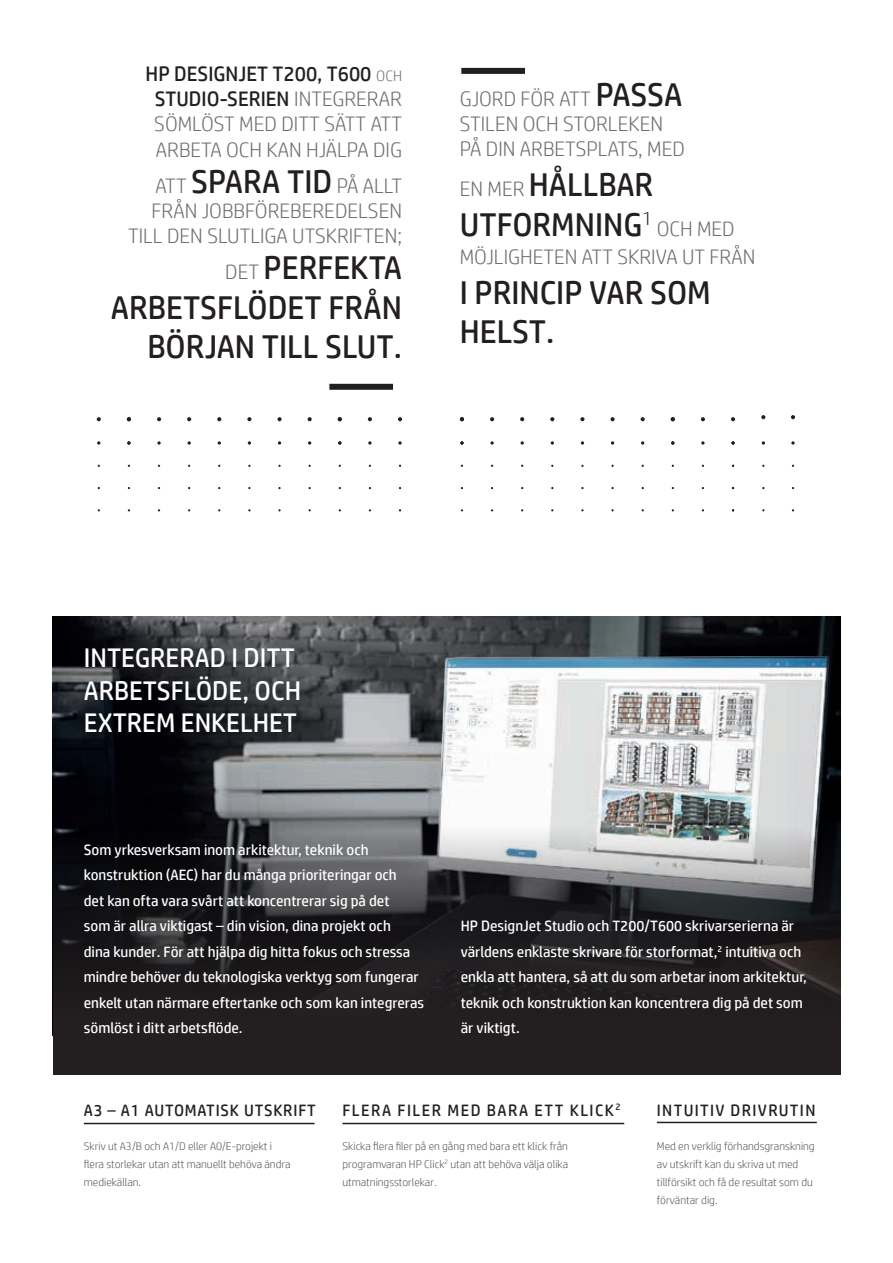
<style>
.page{position:relative;width:893px;height:1263px;background:#fff}
.page>*{position:absolute;margin:0;border:0;box-sizing:border-box;transform-origin:0 0}
.t1{font:33px/39.6px "HP Simplified";color:#231f20}
.t2{font:27px/32.4px "HP Simplified";color:#fff}
.t3{font:300 21px/25.2px "HP Simplified";color:#6c6d70}
.t4{font:16.5px "HP Simplified";letter-spacing:.08em;color:#231f20}
.t5{font:16.5px "HP Simplified";letter-spacing:.05em;color:#231f20}
.t6{font:15px/25.5px "HP Simplified";color:#fff}
.t7{font:300 11.25px/18px "HP Simplified";color:#57585a}
.s1{font-weight:400;color:#231f20}
.s2{font-size:15px}
.s3{font-weight:400;font-size:33px;color:#231f20}
.s4{font-weight:300;font-size:21px;color:#6c6d70}
</style>
<div class="page">
<img style="left:53px;top:616px;width:787px;height:135px">
<hr style="left:84px;top:1123px;width:231px;height:1px;background:#231f20">
<hr style="left:342px;top:1123px;width:282px;height:1px;background:#231f20">
<hr style="left:657px;top:1122px;width:160px;height:1px;background:#231f20">
<svg style="left:53px;top:751px;width:787px;height:323px;background:#4a494b"></svg>
<svg style="left:761px;top:415px;width:4px;height:4px"></svg>
<svg style="left:460px;top:417px;width:4px;height:4px"></svg>
<svg style="left:490px;top:417px;width:4px;height:4px"></svg>
<svg style="left:520px;top:417px;width:4px;height:4px"></svg>
<svg style="left:550px;top:417px;width:4px;height:4px"></svg>
<svg style="left:580px;top:417px;width:4px;height:4px"></svg>
<svg style="left:610px;top:417px;width:5px;height:4px"></svg>
<svg style="left:641px;top:417px;width:4px;height:4px"></svg>
<svg style="left:460px;top:441px;width:4px;height:4px"></svg>
<svg style="left:490px;top:441px;width:4px;height:4px"></svg>
<svg style="left:521px;top:441px;width:3px;height:4px"></svg>
<svg style="left:551px;top:441px;width:3px;height:4px"></svg>
<svg style="left:581px;top:441px;width:3px;height:4px"></svg>
<svg style="left:611px;top:441px;width:3px;height:4px"></svg>
<svg style="left:641px;top:441px;width:3px;height:4px"></svg>
<svg style="left:671px;top:417px;width:4px;height:4px"></svg>
<svg style="left:701px;top:417px;width:4px;height:4px"></svg>
<svg style="left:731px;top:417px;width:4px;height:4px"></svg>
<svg style="left:671px;top:441px;width:3px;height:4px"></svg>
<svg style="left:701px;top:441px;width:4px;height:4px"></svg>
<svg style="left:97px;top:417px;width:4px;height:4px"></svg>
<svg style="left:97px;top:441px;width:3px;height:4px"></svg>
<svg style="left:127px;top:417px;width:4px;height:4px"></svg>
<svg style="left:157px;top:417px;width:4px;height:4px"></svg>
<svg style="left:187px;top:417px;width:4px;height:4px"></svg>
<svg style="left:217px;top:417px;width:4px;height:4px"></svg>
<svg style="left:247px;top:417px;width:4px;height:4px"></svg>
<svg style="left:277px;top:417px;width:5px;height:4px"></svg>
<svg style="left:308px;top:417px;width:4px;height:4px"></svg>
<svg style="left:127px;top:441px;width:4px;height:4px"></svg>
<svg style="left:157px;top:441px;width:4px;height:4px"></svg>
<svg style="left:187px;top:441px;width:4px;height:4px"></svg>
<svg style="left:218px;top:441px;width:3px;height:4px"></svg>
<svg style="left:248px;top:441px;width:3px;height:4px"></svg>
<svg style="left:278px;top:441px;width:3px;height:4px"></svg>
<svg style="left:308px;top:441px;width:3px;height:4px"></svg>
<svg style="left:338px;top:417px;width:4px;height:4px"></svg>
<svg style="left:368px;top:417px;width:4px;height:4px"></svg>
<svg style="left:398px;top:417px;width:4px;height:4px"></svg>
<svg style="left:338px;top:441px;width:3px;height:4px"></svg>
<svg style="left:368px;top:441px;width:4px;height:4px"></svg>
<svg style="left:398px;top:441px;width:4px;height:4px"></svg>
<svg style="left:731px;top:441px;width:4px;height:4px"></svg>
<svg style="left:762px;top:441px;width:3px;height:4px"></svg>
<div style="left:461px;top:68px;width:64px;height:6px;background:#231f20"></div>
<div style="left:329px;top:384px;width:64px;height:6px;background:#231f20"></div>
<svg style="left:791px;top:415px;width:4px;height:4px"></svg>
<svg style="left:791px;top:441px;width:4px;height:4px"></svg>
<p class="t3" style="left:146px;top:60px;width:258px;text-align:center"><span class="s1">HP DESIGNJET T200, T600</span> <span class="s2">OCH<br></span><span class="s1">STUDIO-SERIEN</span> INTEGRERAR<br>SÖMLÖST MED DITT SÄTT ATT<br>ARBETA OCH KAN HJÄLPA DIG</p>
<p class="t3" style="left:128px;top:172px;width:275px;text-align:right">ATT <span class="s3">SPARA TID</span> PÅ ALLT<br>FRÅN JOBBFÖREBEREDELSEN<br>TILL DEN SLUTLIGA UTSKRIFTEN;</p>
<p class="t1" style="left:111px;top:247px;width:293px;text-align:right"><span class="s4">DET</span> PERFEKTA<br>ARBETSFLÖDET FRÅN<br>BÖRJAN TILL SLUT.</p>
<p class="t3" style="left:460px;top:86px;width:227px">GJORD FÖR ATT <span class="s3">PASSA<br></span>STILEN OCH STORLEKEN<br>PÅ DIN ARBETSPLATS, MED</p>
<p class="t1" style="left:460px;top:164px;width:195px"><span class="s4">EN MER</span> HÅLLBAR<br>UTFORMNING<sup>1</sup></p>
<p class="t3" style="left:460px;top:213px;width:297px;line-height:28.5px;text-indent:197px">OCH MED<br>MÖJLIGHETEN ATT SKRIVA UT FRÅN</p>
<p class="t1" style="left:460px;top:272px;width:252px">I PRINCIP VAR SOM<br>HELST.</p>
<p class="t2" style="left:84px;top:641px;width:219px">INTEGRERAD I DITT<br>ARBETSFLÖDE, OCH<br>EXTREM ENKELHET</p>
<p class="t6" style="left:84px;top:837px;width:342px">Som yrkesverksam inom arkitektur, teknik och konstruktion (AEC) har du många prioriteringar och<br>det kan ofta vara svårt att koncentrerar sig på det<br>som är allra viktigast – din vision, dina projekt och<br>dina kunder. För att hjälpa dig hitta fokus och stressa mindre behöver du teknologiska verktyg som fungerar enkelt utan närmare eftertanke och som kan integreras sömlöst i ditt arbetsflöde.</p>
<p class="t6" style="left:461px;top:913px;width:347px">HP DesignJet Studio och T200/T600 skrivarserierna är världens enklaste skrivare för storformat,<sup>2</sup> intuitiva och enkla att hantera, så att du som arbetar inom arkitektur, teknik och konstruktion kan koncentrera dig på det som är viktigt.</p>
<p class="t5" style="left:84px;top:1099px;width:233px">A3 – A1 AUTOMATISK UTSKRIFT</p>
<p class="t7" style="left:84px;top:1136px;width:208px">Skriv ut A3/B och A1/D eller A0/E-projekt i flera storlekar utan att manuellt behöva ändra mediekällan.</p>
<p class="t4" style="left:342px;top:1099px;width:280px">FLERA FILER MED BARA ETT KLICK<sup>2</sup></p>
<p class="t7" style="left:342px;top:1136px;width:227px;text-align:justify">Skicka flera filer på en gång med bara ett klick från programvaran HP Click<sup>2</sup> utan att behöva välja olika utmatningsstorlekar.</p>
<p class="t4" style="left:657px;top:1099px;width:160px">INTUITIV DRIVRUTIN</p>
<p class="t7" style="left:657px;top:1136px;width:159px">Med en verklig förhandsgranskning av utskrift kan du skriva ut med tillförsikt och få de resultat som du förväntar dig.</p>
</div>
